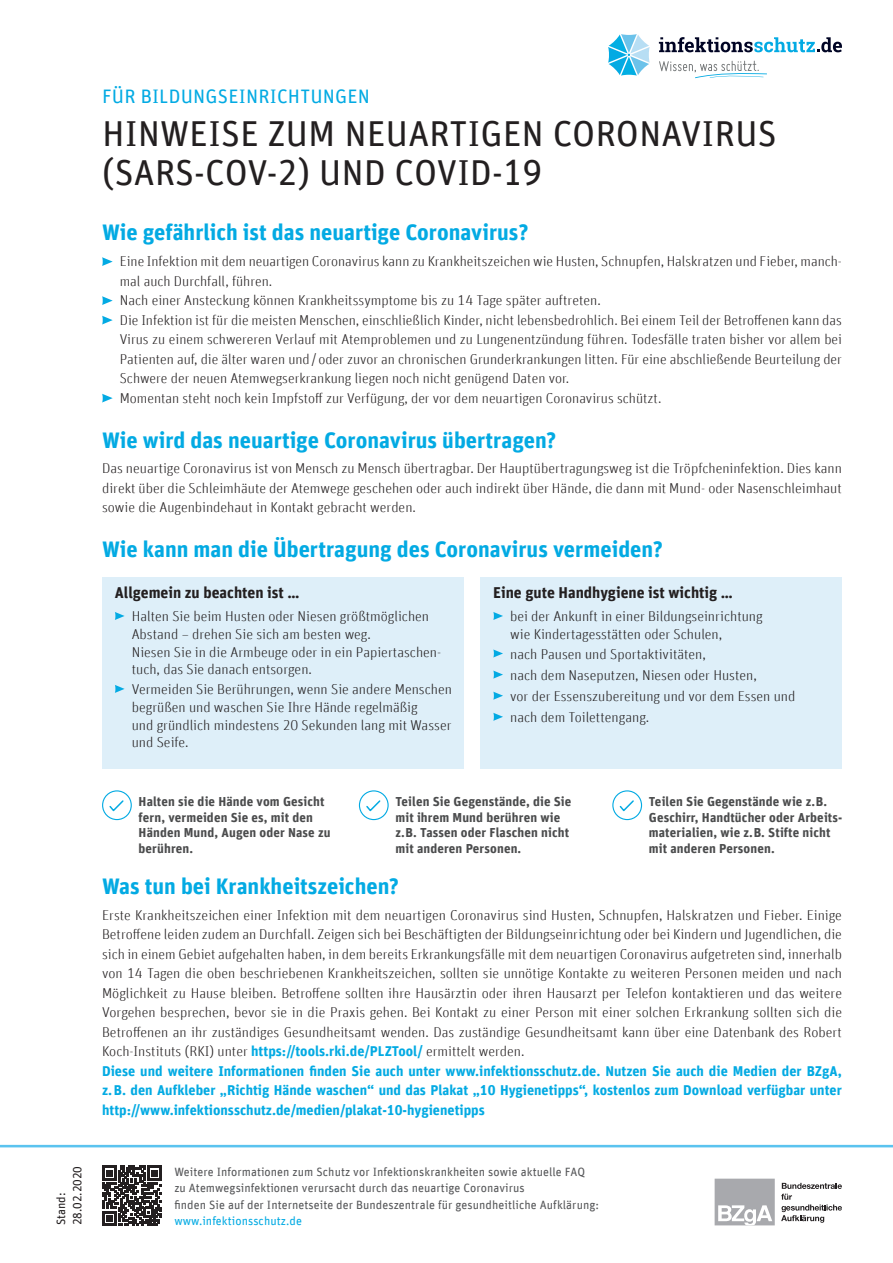
<style>
.page{position:relative;width:893px;height:1263px;background:#fff}
.page>*{position:absolute;margin:0;border:0;box-sizing:border-box;transform-origin:0 0}
.t1{font:36px/39px "Unit Offc Pro";color:#231f20}
.t2{font:700 22.5px "Unit Offc Pro";color:#03aae3}
.t3{font:19.5px "Unit Offc Pro";letter-spacing:.01em;color:#03aae3}
.t4{font:700 15.75px "Unit Offc Pro";color:#231f20}
.t5{font:300 14.25px/19.5px "Unit Offc Pro";color:#231f20}
.t6{font:700 13.05px/15.8px "Unit Offc Pro";letter-spacing:.01em;color:#4b4c4d}
.t7{font:12px/16.5px "Unit Offc Pro";letter-spacing:.005em;color:#57585a}
.t8{font:12px "Unit Offc Pro";letter-spacing:.005em;color:#03aae3}
.t9{font:12px/16.5px "Unit Offc Pro";color:#231f20}
.s1{font-weight:700;color:#03aae3}
</style>
<div class="page">
<hr style="left:0;top:1145px;width:893px;height:2px;background:#5bc3ef">
<svg style="left:781px;top:1183px;width:61px;height:40px"></svg>
<div style="left:715px;top:1179px;width:60px;height:46px;background:#a8a9ad"></div>
<svg style="left:718px;top:1205px;width:54px;height:20px"></svg>
<svg style="left:659px;top:37px;width:183px;height:15px"></svg>
<svg style="left:659px;top:61px;width:108px;height:17px"></svg>
<svg style="left:608px;top:34px;width:42px;height:42px"></svg>
<svg style="left:102px;top:1166px;width:60px;height:59px"></svg>
<svg style="left:102px;top:257px;width:11px;height:9px"></svg>
<svg style="left:102px;top:296px;width:11px;height:9px"></svg>
<svg style="left:102px;top:316px;width:11px;height:8px"></svg>
<svg style="left:102px;top:394px;width:11px;height:8px"></svg>
<div style="left:102px;top:790px;width:30px;height:30px;border:1px solid #03aae3;border-radius:50%"></div>
<svg style="left:109px;top:800px;width:15px;height:12px"></svg>
<div style="left:359px;top:790px;width:30px;height:30px;border:1px solid #03aae3;border-radius:50%"></div>
<svg style="left:366px;top:800px;width:15px;height:12px"></svg>
<div style="left:612px;top:790px;width:30px;height:30px;border:1px solid #03aae3;border-radius:50%"></div>
<svg style="left:619px;top:800px;width:15px;height:12px"></svg>
<div style="left:102px;top:577px;width:361px;height:191px;background:#deeff9"></div>
<div style="left:480px;top:577px;width:362px;height:191px;background:#deeff9"></div>
<svg style="left:115px;top:612px;width:10px;height:8px"></svg>
<svg style="left:115px;top:685px;width:10px;height:8px"></svg>
<svg style="left:493px;top:612px;width:10px;height:8px"></svg>
<svg style="left:493px;top:649px;width:10px;height:8px"></svg>
<svg style="left:493px;top:670px;width:10px;height:9px"></svg>
<svg style="left:493px;top:692px;width:10px;height:8px"></svg>
<svg style="left:493px;top:713px;width:10px;height:8px"></svg>
<p class="t9" style="left:52px;top:1225px;width:61px;rotate:-90deg">Stand:<br>28.02.2020</p>
<h3 class="t3" style="left:102px;top:83px;width:270px">FÜR BILDUNGSEINRICHTUNGEN</h3>
<h1 class="t1" style="left:102px;top:113px;width:676px">HINWEISE ZUM NEUARTIGEN CORONAVIRUS (SARS-COV-2) UND COVID-19</h1>
<h2 class="t2" style="left:102px;top:216px;width:428px">Wie gefährlich ist das neuartige Coronavirus?</h2>
<p class="t5" style="left:120px;top:251px;width:724px">Eine Infektion mit dem neuartigen Coronavirus kann zu Krankheitszeichen wie Husten, Schnupfen, Halskratzen und Fieber, manch&shy;mal auch Durchfall, führen.<br>Nach einer Ansteckung können Krankheitssymptome bis zu 14 Tage später auftreten.<br>Die Infektion ist für die meisten Menschen, einschließlich Kinder, nicht lebensbedrohlich. Bei einem Teil der Betroffenen kann das Virus zu einem schwereren Verlauf mit Atemproblemen und zu Lungenentzündung führen. Todesfälle traten bisher vor allem bei Patienten auf, die älter waren und/ oder zuvor an chronischen Grunderkrankungen litten. Für eine abschließende Beurteilung der Schwere der neuen Atemwegserkrankung liegen noch nicht genügend Daten vor.<br>Momentan steht noch kein Impfstoff zur Verfügung, der vor dem neuartigen Coronavirus schützt.</p>
<h2 class="t2" style="left:102px;top:423px;width:456px">Wie wird das neuartige Coronavirus übertragen?</h2>
<p class="t5" style="left:102px;top:458px;width:741px;text-align:justify">Das neuartige Coronavirus ist von Mensch zu Mensch übertragbar. Der Hauptübertragungsweg ist die Tröpfcheninfektion. Dies kann direkt über die Schleimhäute der Atemwege geschehen oder auch indirekt über Hände, die dann mit Mund- oder Nasenschleimhaut sowie die Augenbindehaut in Kontakt gebracht werden.</p>
<h2 class="t2" style="left:102px;top:533px;width:562px">Wie kann man die Übertragung des Coronavirus vermeiden?</h2>
<p class="t4" style="left:115px;top:581px;width:186px">Allgemein zu beachten ist …</p>
<p class="t5" style="left:132px;top:607px;width:311px;line-height:17.7px">Halten Sie beim Husten oder Niesen größtmöglichen Abstand – drehen Sie sich am besten weg.<br>Niesen Sie in die Armbeuge oder in ein Papiertaschen&shy;tuch, das Sie danach entsorgen.</p>
<p class="t5" style="left:132px;top:680px;width:322px;line-height:17.7px">Vermeiden Sie Berührungen, wenn Sie andere Menschen begrüßen und waschen Sie Ihre Hände regelmäßig<br>und gründlich mindestens 20 Sekunden lang mit Wasser und Seife.</p>
<p class="t4" style="left:493px;top:581px;width:241px">Eine gute Handhygiene ist wichtig …</p>
<p class="t5" style="left:510px;top:607px;width:254px;line-height:17.7px">bei der Ankunft in einer Bildungseinrichtung wie Kindertagesstätten oder Schulen,</p>
<p class="t5" style="left:510px;top:643px;width:287px;line-height:21.1px">nach Pausen und Sportaktivitäten,<br>nach dem Naseputzen, Niesen oder Husten,<br>vor der Essenszubereitung und vor dem Essen und nach dem Toilettengang.</p>
<p class="t6" style="left:139px;top:793px;width:193px">Halten sie die Hände vom Gesicht fern, vermeiden Sie es, mit den<br>Händen Mund, Augen oder Nase zu berühren.</p>
<p class="t6" style="left:395px;top:793px;width:178px">Teilen Sie Gegenstände, die Sie mit ihrem Mund berühren wie z.B. Tassen oder Flaschen nicht mit anderen Personen.</p>
<p class="t6" style="left:649px;top:793px;width:195px">Teilen Sie Gegenstände wie z.B.<br>Geschirr, Handtücher oder Arbeits&shy;materialien, wie z.B. Stifte nicht mit anderen Personen.</p>
<h2 class="t2" style="left:102px;top:869px;width:298px">Was tun bei Krankheitszeichen?</h2>
<p class="t5" style="left:102px;top:905px;width:741px">Erste Krankheitszeichen einer Infektion mit dem neuartigen Coronavirus sind Husten, Schnupfen, Halskratzen und Fieber. Einige Betroffene leiden zudem an Durchfall. Zeigen sich bei Beschäftigten der Bildungseinrichtung oder bei Kindern und Jugendlichen, die sich in einem Gebiet aufgehalten haben, in dem bereits Erkrankungsfälle mit dem neuartigen Coronavirus aufgetreten sind, innerhalb von 14 Tagen die oben beschriebenen Krankheitszeichen, sollten sie unnötige Kontakte zu weiteren Personen meiden und nach Möglichkeit zu Hause bleiben. Betroffene sollten ihre Hausärztin oder ihren Hausarzt per Telefon kontaktieren und das weitere Vorgehen besprechen, bevor sie in die Praxis gehen. Bei Kontakt zu einer Person mit einer solchen Erkrankung sollten sich die Betroffenen an ihr zuständiges Gesundheitsamt wenden. Das zuständige Gesundheitsamt kann über eine Datenbank des Robert Koch-Instituts (RKI) unter <span class="s1">https://tools.rki.de/PLZTool/</span> ermittelt werden.<br><span class="s1">Diese und weitere Informationen finden Sie auch unter www.infektionsschutz.de. Nutzen Sie auch die Medien der BZgA, z.B. den Aufkleber „Richtig Hände waschen“ und das Plakat „10 Hygienetipps“, kostenlos zum Download verfügbar unter http://www.infektionsschutz.de/medien/plakat-10-hygienetipps</span></p>
<p class="t7" style="left:174px;top:1163px;width:426px">Weitere Informationen zum Schutz vor Infektionskrankheiten sowie aktuelle FAQ zu Atemwegsinfektionen verursacht durch das neuartige Coronavirus<br>finden Sie auf der Internetseite der Bundeszentrale für gesundheitliche Aufklärung:</p>
<p class="t8" style="left:174px;top:1213px;width:129px">www.infektionsschutz.de</p>
</div>
